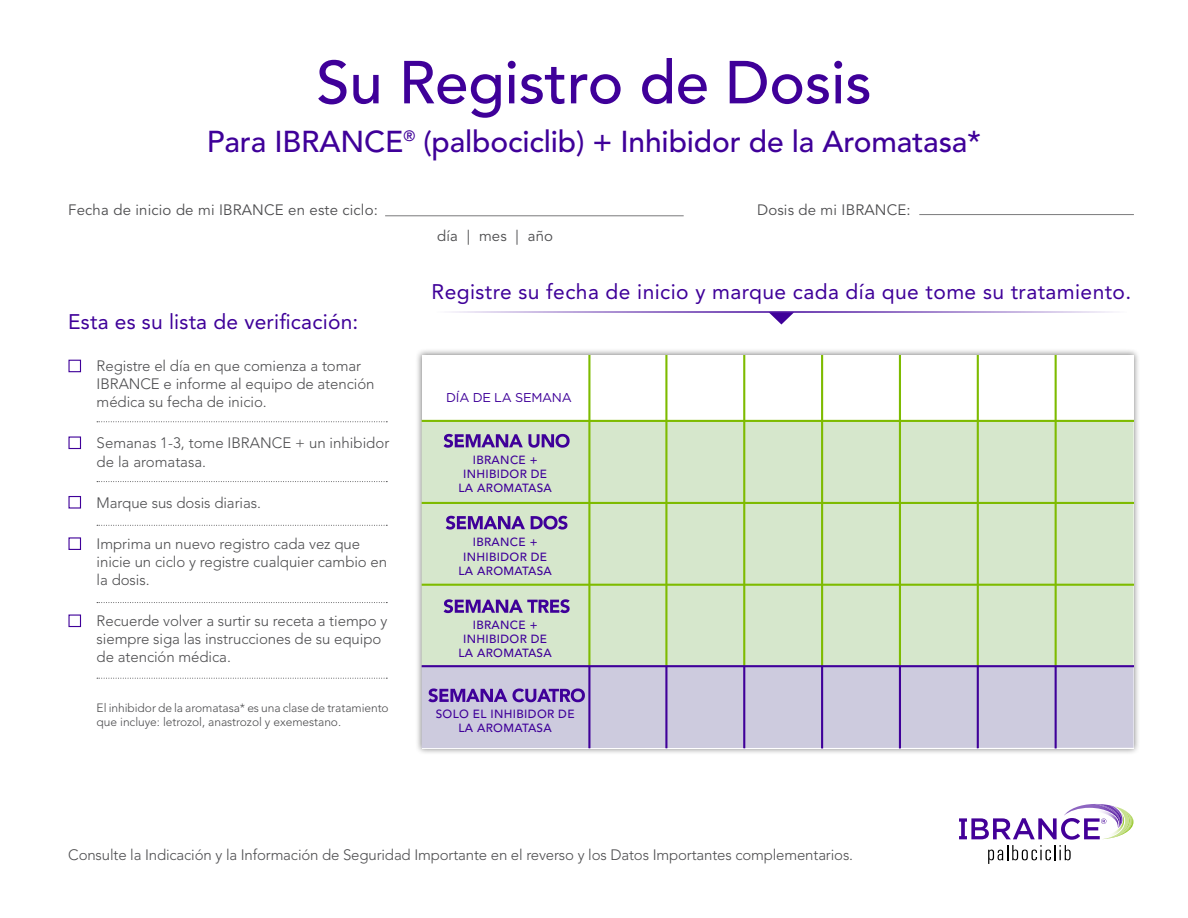
<style>
.page{position:relative;width:1188px;height:918px;background:#fff}
.page>*{position:absolute;margin:0;border:0;box-sizing:border-box;transform-origin:0 0}
.t1{font:500 60px "Avenir LT Std";letter-spacing:-.005em;color:#3f0099}
.t2{font:500 30px "Avenir LT Std";letter-spacing:-.005em;color:#3f0099}
.t3{font:21px "Avenir LT Std";letter-spacing:.02em;color:#3f0099}
.t4{font:300 15px/18px "Avenir LT Std";letter-spacing:-.005em;color:#4d4d4f}
.t5{font:15px "Avenir LT Std";letter-spacing:.01em;color:#4d4d4f}
.t6{font:12.75px "Gotham";letter-spacing:-.025em;color:#3f0099}
.t7{font:300 12px/14.4px "Avenir LT Std";letter-spacing:-.005em;color:#4d4d4f}
.t8{font:500 11.85px/14.1px "Avenir LT Std";letter-spacing:.03em;color:#3f0099;text-align:center}
</style>
<div class="page">
<div style="left:415px;top:348px;width:725px;height:407px;background:#000;opacity:.5"></div>
<div style="left:422px;top:355px;width:712px;height:393px;background:#fff"></div>
<div style="left:422px;top:666px;width:712px;height:82px;background:#cdcbde"></div>
<div style="left:422px;top:422px;width:712px;height:243px;background:#d6e7cc"></div>
<hr style="left:422px;top:502px;width:712px;height:2px;background:#7ebb00">
<hr style="left:422px;top:420px;width:712px;height:2px;background:#7ebb00">
<hr style="left:422px;top:584px;width:712px;height:2px;background:#7ebb00">
<hr style="left:665px;top:355px;width:2px;height:311px;background:#7ebb00">
<hr style="left:588px;top:355px;width:2px;height:311px;background:#7ebb00">
<hr style="left:743px;top:355px;width:2px;height:311px;background:#7ebb00">
<hr style="left:821px;top:355px;width:2px;height:311px;background:#7ebb00">
<hr style="left:899px;top:355px;width:2px;height:311px;background:#7ebb00">
<hr style="left:977px;top:355px;width:2px;height:311px;background:#7ebb00">
<hr style="left:1055px;top:355px;width:2px;height:311px;background:#7ebb00">
<hr style="left:665px;top:667px;width:2px;height:81px;background:#3f0099">
<hr style="left:588px;top:667px;width:2px;height:81px;background:#3f0099">
<hr style="left:743px;top:667px;width:2px;height:81px;background:#3f0099">
<hr style="left:821px;top:667px;width:2px;height:81px;background:#3f0099">
<hr style="left:899px;top:667px;width:2px;height:81px;background:#3f0099">
<hr style="left:977px;top:667px;width:2px;height:81px;background:#3f0099">
<hr style="left:1055px;top:667px;width:2px;height:81px;background:#3f0099">
<hr style="left:422px;top:665px;width:712px;height:2px;background:#3f0099">
<svg style="left:444px;top:434px;width:126px;height:14px;background:#8b75b2"></svg>
<svg style="left:446px;top:516px;width:79px;height:14px"></svg>
<svg style="left:531px;top:516px;width:36px;height:14px"></svg>
<svg style="left:444px;top:599px;width:126px;height:14px;background:#8a73b2"></svg>
<svg style="left:428px;top:688px;width:157px;height:14px"></svg>
<svg style="left:959px;top:804px;width:175px;height:60px"></svg>
<hr style="left:385px;top:215px;width:299px;height:1px;background:#4d4d4f">
<hr style="left:919px;top:214px;width:215px;height:1px;background:#4d4d4f">
<svg style="left:97px;top:421px;width:290px;height:1px"></svg>
<svg style="left:97px;top:481px;width:290px;height:1px"></svg>
<svg style="left:97px;top:525px;width:290px;height:1px"></svg>
<svg style="left:97px;top:602px;width:290px;height:1px"></svg>
<svg style="left:97px;top:678px;width:290px;height:1px"></svg>
<div style="left:68px;top:360px;width:13px;height:12px;background:#fff;border:1px solid #3f0099"></div>
<div style="left:68px;top:436px;width:13px;height:13px;background:#fff;border:1px solid #3f0099"></div>
<div style="left:68px;top:496px;width:13px;height:13px;background:#fff;border:1px solid #3f0099"></div>
<div style="left:68px;top:537px;width:13px;height:13px;background:#fff;border:1px solid #3f0099"></div>
<div style="left:68px;top:615px;width:13px;height:12px;background:#fff;border:1px solid #3f0099"></div>
<hr style="left:435px;top:311px;width:693px;height:2px;background:#3f0099">
<svg style="left:769px;top:312px;width:25px;height:13px"></svg>
<h1 class="t1" style="left:316px;top:48px;width:557px">Su Registro de Dosis</h1>
<h2 class="t2" style="left:207px;top:125px;width:776px">Para IBRANCE<sup>®</sup> (palbociclib) + Inhibidor de la Aromatasa*</h2>
<p class="t5" style="left:68px;top:202px;width:311px">Fecha de inicio de mi IBRANCE en este ciclo:</p>
<p class="t5" style="left:757px;top:201px;width:155px">Dosis de mi IBRANCE:</p>
<p class="t5" style="left:437px;top:227px;width:117px">día | mes | año</p>
<h3 class="t3" style="left:68px;top:309px;width:292px">Esta es su lista de verificación:</h3>
<p class="t4" style="left:97px;top:357px;width:279px">Registre el día en que comienza a tomar<br>IBRANCE e informe al equipo de atención médica su fecha de inicio.</p>
<p class="t4" style="left:97px;top:434px;width:294px">Semanas 1-3, tome IBRANCE + un inhibidor de la aromatasa.</p>
<p class="t4" style="left:97px;top:494px;width:166px">Marque sus dosis diarias.</p>
<p class="t4" style="left:97px;top:535px;width:292px">Imprima un nuevo registro cada vez que inicie un ciclo y registre cualquier cambio en la dosis.</p>
<p class="t4" style="left:97px;top:612px;width:292px">Recuerde volver a surtir su receta a tiempo y siempre siga las instrucciones de su equipo de atención médica.</p>
<p class="t7" style="left:97px;top:701px;width:294px">El inhibidor de la aromatasa* es una clase de tratamiento que incluye: letrozol, anastrozol y exemestano.</p>
<h3 class="t3" style="left:432px;top:279px;width:701px">Registre su fecha de inicio y marque cada día que tome su tratamiento.</h3>
<p class="t6" style="left:446px;top:389px;width:127px">DÍA DE LA SEMANA</p>
<p class="t8" style="left:459px;top:453px;width:95px">IBRANCE +<br>INHIBIDOR DE<br>LA AROMATASA</p>
<p class="t8" style="left:458px;top:536px;width:95px">IBRANCE +<br>INHIBIDOR DE<br>LA AROMATASA</p>
<p class="t8" style="left:458px;top:618px;width:95px">IBRANCE +<br>INHIBIDOR DE<br>LA AROMATASA</p>
<p class="t8" style="left:436px;top:707px;width:140px">SOLO EL INHIBIDOR DE<br>LA AROMATASA</p>
<p class="t4" style="left:68px;top:846px;width:786px">Consulte la Indicación y la Información de Seguridad Importante en el reverso y los Datos Importantes complementarios.</p>
</div>
